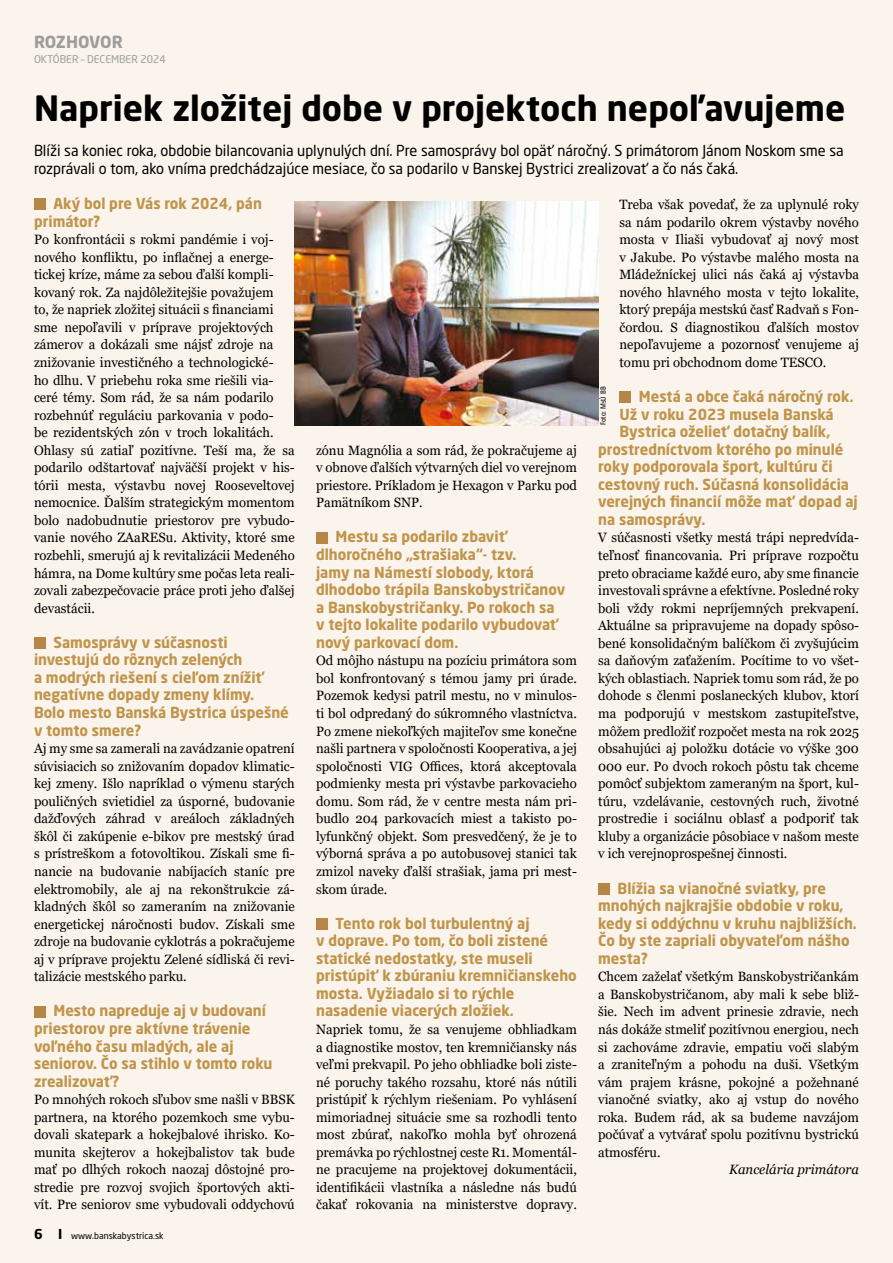
<style>
.page{position:relative;width:893px;height:1263px;background:#faf4ec}
.page>*{position:absolute;margin:0;border:0;box-sizing:border-box;transform-origin:0 0}
.t1{font:700 34.5px "Neo Sans Pro";color:#000}
.t2{font:700 16.5px "Neo Sans Pro";letter-spacing:-.02em;color:#9d9d9c}
.t3{font:700 15px/17.5px "Neo Sans Pro";color:#c0944a}
.t4{font:15px/17.5px "Neo Sans Pro";color:#000}
.t5{font:13.5px/17.5px "Georgia";color:#000;text-align:justify}
.t6{font:italic 13.5px "Georgia";color:#000}
.t7{font:10.5px "Neo Sans Pro";color:#9d9d9c}
.t8{font:9px "Neo Sans Pro";color:#000}
.t9{font:7.5px "Frutiger Cond CE";color:#000}
.s1{font-weight:700;font-size:13.5px}
</style>
<div class="page">
<div style="left:34px;top:198px;width:12px;height:12px;background:#b58645"></div>
<div style="left:34px;top:637px;width:12px;height:12px;background:#b58645"></div>
<div style="left:34px;top:1006px;width:12px;height:11px;background:#b58645"></div>
<div style="left:316px;top:532px;width:12px;height:12px;background:#b58645"></div>
<div style="left:316px;top:918px;width:12px;height:12px;background:#b58645"></div>
<div style="left:619px;top:391px;width:12px;height:12px;background:#b58645"></div>
<div style="left:598px;top:883px;width:12px;height:12px;background:#b58645"></div>
<img style="left:295px;top:202px;width:303px;height:223px">
<p class="t2" style="left:34px;top:31px;width:90px">ROZHOVOR</p>
<p class="t7" style="left:34px;top:52px;width:133px">OKTÓBER – DECEMBER 2024</p>
<h1 class="t1" style="left:34px;top:86px;width:813px">Napriek zložitej dobe v projektoch nepoľavujeme</h1>
<p class="t4" style="left:34px;top:142px;width:811px">Blíži sa koniec roka, obdobie bilancovania uplynulých dní. Pre samosprávy bol opäť náročný. S primátorom Jánom Noskom sme sa rozprávali o tom, ako vníma predchádzajúce mesiace, čo sa podarilo v Banskej Bystrici zrealizovať a čo nás čaká.</p>
<p class="t3" style="left:34px;top:194px;width:229px;text-indent:19px">Aký bol pre Vás rok 2024, pán primátor?</p>
<p class="t5" style="left:34px;top:231px;width:262px;text-align:left">Po konfrontácii s rokmi pandémie i voj&shy;nového konfliktu, po inflačnej a energe&shy;tickej kríze, máme za sebou ďalší kompli&shy;kovaný rok. Za najdôležitejšie považujem<br>to, že napriek zložitej situácii s financiami sme nepoľavili v príprave projektových zámerov a dokázali sme nájsť zdroje na znižovanie investičného a technologické-<br>ho dlhu. V priebehu roka sme riešili via&shy;ceré témy. Som rád, že sa nám podarilo rozbehnúť reguláciu parkovania v podo-<br>be rezidentských zón v troch lokalitách.<br>Ohlasy sú zatiaľ pozitívne. Teší ma, že sa podarilo odštartovať najväčší projekt v his&shy;tórii mesta, výstavbu novej Rooseveltovej nemocnice. Ďalším strategickým momentom bolo nadobudnutie priestorov pre vybudo&shy;vanie nového ZAaRESu. Aktivity, ktoré sme rozbehli, smerujú aj k revitalizácii Medeného hámra, na Dome kultúry sme počas leta reali&shy;zovali zabezpečovacie práce proti jeho ďalšej devastácii.</p>
<p class="t3" style="left:34px;top:633px;width:256px;text-indent:19px">Samosprávy v súčasnosti investujú do rôznych zelených<br>a modrých riešení s cieľom znížiť negatívne dopady zmeny klímy.<br>Bolo mesto Banská Bystrica úspešné v tomto smere?</p>
<p class="t5" style="left:34px;top:740px;width:262px">Aj my sme sa zamerali na zavádzanie opatrení súvisiacich so znižovaním dopadov klimatic&shy;kej zmeny. Išlo napríklad o výmenu starých pouličných svietidiel za úsporné, budovanie dažďových záhrad v areáloch základných škôl či zakúpenie e-bikov pre mestský úrad s prístreškom a fotovoltikou. Získali sme fi&shy;nancie na budovanie nabíjacích staníc pre elektromobily, ale aj na rekonštrukcie zá&shy;kladných škôl so zameraním na znižovanie energetickej náročnosti budov. Získali sme zdroje na budovanie cyklotrás a pokračujeme aj v príprave projektu Zelené sídliská či revi&shy;talizácie mestského parku.</p>
<p class="t3" style="left:34px;top:1002px;width:240px;text-indent:19px">Mesto napreduje aj v budovaní priestorov pre aktívne trávenie voľného času mladých, ale aj seniorov. Čo sa stihlo v tomto roku zrealizovať?</p>
<p class="t5" style="left:34px;top:1091px;width:262px">Po mnohých rokoch sľubov sme našli v BBSK partnera, na ktorého pozemkoch sme vybu&shy;dovali skatepark a hokejbalové ihrisko. Ko&shy;munita skejterov a hokejbalistov tak bude mať po dlhých rokoch naozaj dôstojné pro&shy;stredie pre rozvoj svojich športových akti&shy;vít. Pre seniorov sme vybudovali oddychovú</p>
<p class="t5" style="left:619px;top:196px;width:241px">Treba však povedať, že za uplynulé roky sa nám podarilo okrem výstavby nového mosta v Iliaši vybudovať aj nový most v Jakube. Po výstavbe malého mosta na Mládežníckej ulici nás čaká aj výstavba nového hlavného mosta v tejto lokalite, ktorý prepája mestskú časť Radvaň s Fon&shy;čordou. S diagnostikou ďalších mostov nepoľavujeme a pozornosť venujeme aj tomu pri obchodnom dome TESCO.</p>
<p class="t3" style="left:639px;top:387px;width:216px">Mestá a obce čaká náročný rok.</p>
<p class="t3" style="left:619px;top:405px;width:216px">Už v roku 2023 musela Banská</p>
<p class="t3" style="left:619px;top:422px;width:212px">Bystrica oželieť dotačný balík,</p>
<p class="t3" style="left:598px;top:440px;width:247px">prostredníctvom ktorého po minulé</p>
<p class="t3" style="left:598px;top:457px;width:236px">roky podporovala šport, kultúru či</p>
<p class="t3" style="left:598px;top:475px;width:252px">cestovný ruch. Súčasná konsolidácia</p>
<p class="t3" style="left:598px;top:493px;width:261px">verejných financií môže mať dopad aj</p>
<p class="t3" style="left:598px;top:510px;width:109px">na samosprávy.</p>
<p class="t5" style="left:598px;top:529px;width:262px">V súčasnosti všetky mestá trápi nepredvída&shy;teľnosť financovania. Pri príprave rozpočtu preto obraciame každé euro, aby sme financie investovali správne a efektívne. Posledné roky boli vždy rokmi nepríjemných prekvapení.<br>Aktuálne sa pripravujeme na dopady spôso&shy;bené konsolidačným balíčkom či zvyšujúcim sa daňovým zaťažením. Pocítime to vo všet&shy;kých oblastiach. Napriek tomu som rád, že po dohode s členmi poslaneckých klubov, ktorí ma podporujú v mestskom zastupiteľstve, môžem predložiť rozpočet mesta na rok 2025 obsahujúci aj položku dotácie vo výške 300<br>000 eur. Po dvoch rokoch pôstu tak chceme pomôcť subjektom zameraným na šport, kul&shy;túru, vzdelávanie, cestovných ruch, životné prostredie i sociálnu oblasť a podporiť tak kluby a organizácie pôsobiace v našom meste v ich verejnoprospešnej činnosti.</p>
<p class="t3" style="left:598px;top:879px;width:260px;text-indent:19px">Blížia sa vianočné sviatky, pre mnohých najkrajšie obdobie v roku, kedy si oddýchnu v kruhu najbližších.<br>Čo by ste zapriali obyvateľom nášho mesta?</p>
<p class="t5" style="left:598px;top:968px;width:262px">Chcem zaželať všetkým Banskobystričankám a Banskobystričanom, aby mali k sebe bliž&shy;šie. Nech im advent prinesie zdravie, nech nás dokáže stmeliť pozitívnou energiou, nech si zachováme zdravie, empatiu voči slabým a zraniteľným a pohodu na duši. Všetkým vám prajem krásne, pokojné a požehnané vianočné sviatky, ako aj vstup do nového roka. Budem rád, ak sa budeme navzájom počúvať a vytvárať spolu pozitívnu bystrickú atmosféru.</p>
<p class="t6" style="left:729px;top:1161px;width:131px">Kancelária primátora</p>
<p class="t9" style="left:599px;top:425px;width:40px;rotate:-90deg">Foto: MsÚ BB</p>
<p class="t5" style="left:316px;top:442px;width:262px">zónu Magnólia a som rád, že pokračujeme aj v obnove ďalších výtvarných diel vo verejnom priestore. Príkladom je Hexagon v Parku pod Pamätníkom SNP.</p>
<p class="t3" style="left:316px;top:528px;width:251px;text-indent:19px">Mestu sa podarilo zbaviť dlhoročného „strašiaka“- tzv.<br>jamy na Námestí slobody, ktorá dlhodobo trápila Banskobystričanov a Banskobystričanky. Po rokoch sa v tejto lokalite podarilo vybudovať nový parkovací dom.</p>
<p class="t5" style="left:316px;top:652px;width:262px">Od môjho nástupu na pozíciu primátora som bol konfrontovaný s témou jamy pri úrade.<br>Pozemok kedysi patril mestu, no v minulos&shy;ti bol odpredaný do súkromného vlastníctva.<br>Po zmene niekoľkých majiteľov sme konečne našli partnera v spoločnosti Kooperativa, a jej spoločnosti VIG Offices, ktorá akceptovala podmienky mesta pri výstavbe parkovacieho domu. Som rád, že v centre mesta nám pri&shy;budlo 204 parkovacích miest a takisto po&shy;lyfunkčný objekt. Som presvedčený, že je to výborná správa a po autobusovej stanici tak zmizol naveky ďalší strašiak, jama pri mest&shy;skom úrade.</p>
<p class="t3" style="left:316px;top:914px;width:262px;text-indent:19px">Tento rok bol turbulentný aj<br>v doprave. Po tom, čo boli zistené statické nedostatky, ste museli pristúpiť k zbúraniu kremničianskeho mosta. Vyžiadalo si to rýchle nasadenie viacerých zložiek.</p>
<p class="t5" style="left:316px;top:1021px;width:262px">Napriek tomu, že sa venujeme obhliadkam a diagnostike mostov, ten kremničiansky nás veľmi prekvapil. Po jeho obhliadke boli ziste&shy;né poruchy takého rozsahu, ktoré nás nútili pristúpiť k rýchlym riešeniam. Po vyhlásení mimoriadnej situácie sme sa rozhodli tento most zbúrať, nakoľko mohla byť ohrozená premávka po rýchlostnej ceste R1. Momentál&shy;ne pracujeme na projektovej dokumentácii, identifikácii vlastníka a následne nás budú čakať rokovania na ministerstve dopravy.</p>
<p class="t8" style="left:34px;top:1230px;width:131px"><span class="s1">6 I</span> www.banskabystrica.sk</p>
</div>
